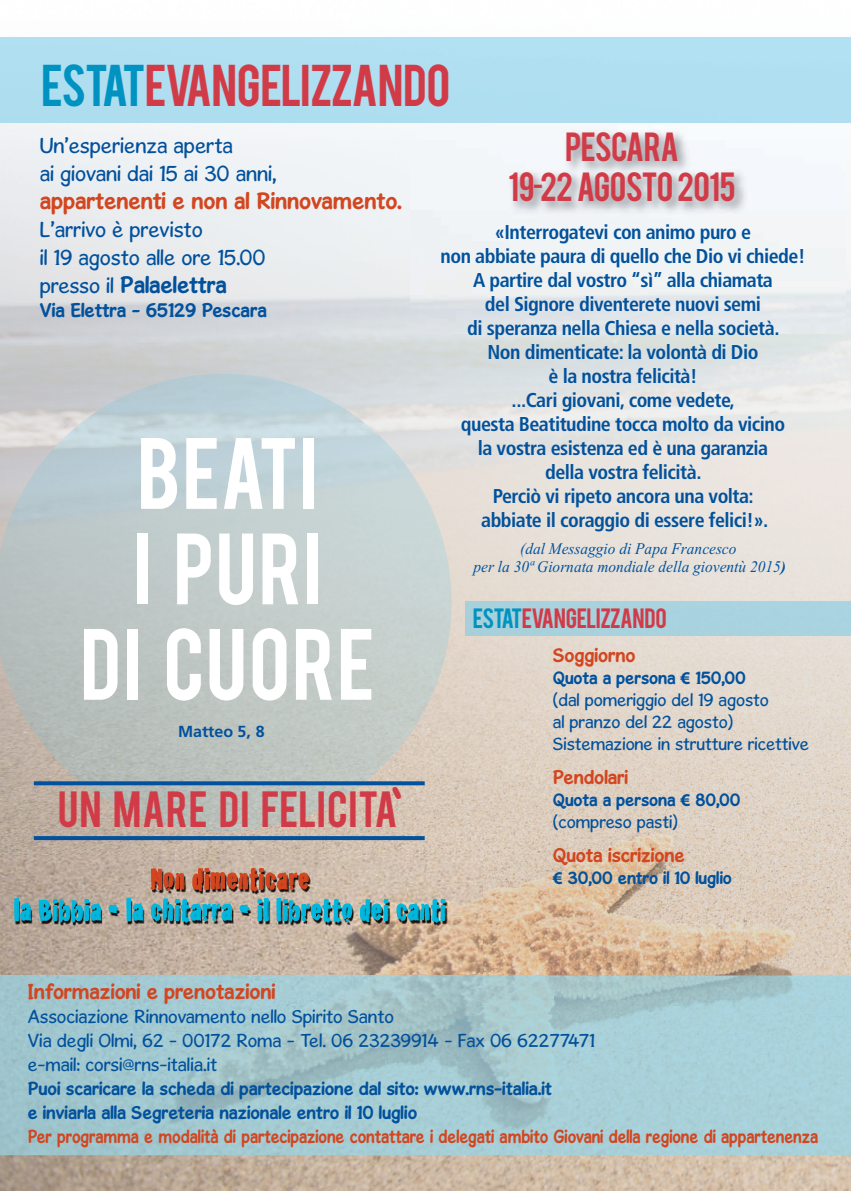
<style>
.page{position:relative;width:851px;height:1191px;background:#fff}
.page>*{position:absolute;margin:0;border:0;box-sizing:border-box;transform-origin:0 0}
.t1{font:79.6px/95.4px "Bebas";letter-spacing:.02em;color:#fff;text-align:center}
.t2{font:46.2px "Bebas";letter-spacing:-.035em;color:#d13b47}
.t3{font:40px "Bebas";letter-spacing:.02em;color:#d13b47}
.t4{font:700 40px "Chalkboard";color:#d13b47}
.t5{font:32px/40px "Bebas";letter-spacing:-.025em;color:#d13b47;text-align:center}
.t6{font:31.2px "Cracked";letter-spacing:.025em;color:#00b8df}
.t7{font:31.2px "Cracked";letter-spacing:.025em;color:#d24620}
.t8{font:700 24px "Gosmick Sans";color:#d24620}
.t9{font:700 24px "Gosmick Sans";color:#01519c}
.t10{font:22px/28px "Gosmick Sans";color:#01519c}
.t11{font:700 22px "Gosmick Sans";color:#d24620}
.t12{font:22px "Bebas";letter-spacing:-.035em;color:#d13b47}
.t13{font:700 condensed 20px/24px "Frutiger";letter-spacing:-.025em;color:#01519c;text-align:center}
.t14{font:700 20px "Gosmick Sans";color:#d24620}
.t15{font:700 20px "Gosmick Sans";color:#01519c}
.t16{font:19px/24px "Gosmick Sans";color:#01519c}
.t17{font:700 19px/24px "Gosmick Sans";color:#01519c}
.t18{font:700 19px "Gosmick Sans";color:#d24620;scale:.9 1}
.t19{font:18px/22px "Gosmick Sans";color:#01519c}
.t20{font:700 18px/22px "Gosmick Sans";color:#01519c}
.t21{font:italic 16.2px/17.8px "Times New Roman";color:#01519c;text-align:center;scale:.95 1}
.t22{font:700 16px "Frutiger";color:#01519c}
.s1{color:#0093c1}
.s2{font-size:24px}
.s3{font-weight:400;font-size:22px}
.s4{font-weight:700}
.s5{font-family:"Myriad Pro";font-weight:700}
.s6{font-family:"Myriad Pro"}
.s7{font-weight:400}
</style>
<div class="page">
<img style="left:0;top:37px;width:850px;height:1154px">
<div style="left:0;top:38px;width:850px;height:84px;background:#afdff1"></div>
<img style="left:411px;top:126px;width:434px;height:208px">
<img style="left:0;top:855px;width:482px;height:120px">
<hr style="left:850px;top:975px;width:1px;height:180px;background:#b2e2f2">
<img style="left:0;top:975px;width:850px;height:180px">
<div style="left:465px;top:601px;width:385px;height:34px;background:#a8d2de"></div>
<img style="left:0;top:374px;width:451px;height:457px">
<svg style="left:34px;top:781px;width:390px;height:4px;background:#0f599e"></svg>
<svg style="left:34px;top:836px;width:390px;height:4px;background:#06539c"></svg>
<h2 class="t2" style="left:41px;top:63px;width:410px"><span class="s1">ESTAT</span>EVANGELIZZANDO</h2>
<h3 class="t5" style="left:508px;top:130px;width:229px">PESCARA<br>19<span class="s2">-</span>22AGOSTO2015</h3>
<p class="t10" style="left:40px;top:131px;width:238px">Un’esperienza aperta<br>ai giovani dai 15 ai 30 anni,</p>
<p class="t8" style="left:40px;top:186px;width:364px">appartenenti e non al Rinnovamento.</p>
<p class="t10" style="left:40px;top:215px;width:227px">L’arrivo è previsto<br>il 19 agosto alle ore 15.00</p>
<p class="t9" style="left:40px;top:270px;width:189px"><span class="s3">presso il</span> Palaelettra</p>
<p class="t15" style="left:40px;top:298px;width:228px">Via Elettra - 65129 Pescara</p>
<p class="t13" style="left:440px;top:221px;width:366px">«Interrogatevi con animo puro e<br>non abbiate paura di quello che Dio vi chiede!<br>A partire dal vostro “sì” alla chiamata<br>del Signore diventerete nuovi semi<br>di speranza nella Chiesa e nella società.<br>Non dimenticate: la volontà di Dio<br>è la nostra felicità!<br>...Cari giovani, come vedete,<br>questa Beatitudine tocca molto da vicino<br>la vostra esistenza ed è una garanzia<br>della vostra felicità.<br>Perciò vi ripeto ancora una volta:<br>abbiate il coraggio di essere felici!».</p>
<p class="t21" style="left:473px;top:540px;width:330px">(dal Messaggio di Papa Francesco<br>per la 30ª Giornata mondiale della gioventù 2015<span class="s4">)</span></p>
<h1 class="t1" style="left:80px;top:434px;width:296px">BEATI<br>I PURI<br>DI CUORE</h1>
<p class="t12" style="left:472px;top:607px;width:196px"><span class="s1">ESTAT</span>EVANGELIZZANDO</p>
<p class="t14" style="left:553px;top:643px;width:84px">Soggiorno</p>
<p class="t19" style="left:553px;top:666px;width:257px"><span class="s4">Quota a persona</span> <span class="s5">€</span> <span class="s4">150,00<br></span>(dal pomeriggio del 19 agosto<br>al pranzo del 22 agosto)<br>Sistemazione in strutture ricettive</p>
<p class="t14" style="left:553px;top:765px;width:77px">Pendolari</p>
<p class="t20" style="left:553px;top:788px;width:189px">Quota a persona <span class="s6">€</span> 80,00 <span class="s7">(compreso pasti)</span></p>
<p class="t14" style="left:553px;top:843px;width:133px">Quota iscrizione</p>
<p class="t20" style="left:553px;top:866px;width:180px"><span class="s6">€</span> 30,00 entro il 10 luglio</p>
<p class="t22" style="left:178px;top:725px;width:88px">Matteo 5, 8</p>
<h3 class="t4" style="left:390px;top:782px;width:14px">‘</h3>
<h3 class="t3" style="left:58px;top:790px;width:341px">UN MARE DI FELICITA</h3>
<h3 class="t7" style="left:150px;top:854px;width:160px">Non dimenticare</h3>
<h3 class="t6" style="left:14px;top:885px;width:433px">la Bibbia • la chitarra • il libretto dei canti</h3>
<p class="t11" style="left:28px;top:978px;width:249px">Informazioni e prenotazioni</p>
<p class="t16" style="left:28px;top:1004px;width:568px">Associazione Rinnovamento nello Spirito Santo<br>Via degli Olmi, 62 - 00172 Roma - Tel. 06 23239914 - Fax 06 62277471 e-mail: corsi@rns-italia.it</p>
<p class="t17" style="left:28px;top:1076px;width:525px">Puoi scaricare la scheda di partecipazione dal sito: www.rns-italia.it e inviarla alla Segreteria nazionale entro il 10 luglio</p>
<p class="t18" style="left:28px;top:1125px;width:879px">Per programma e modalità di partecipazione contattare i delegati ambito Giovani della regione di appartenenza</p>
</div>
